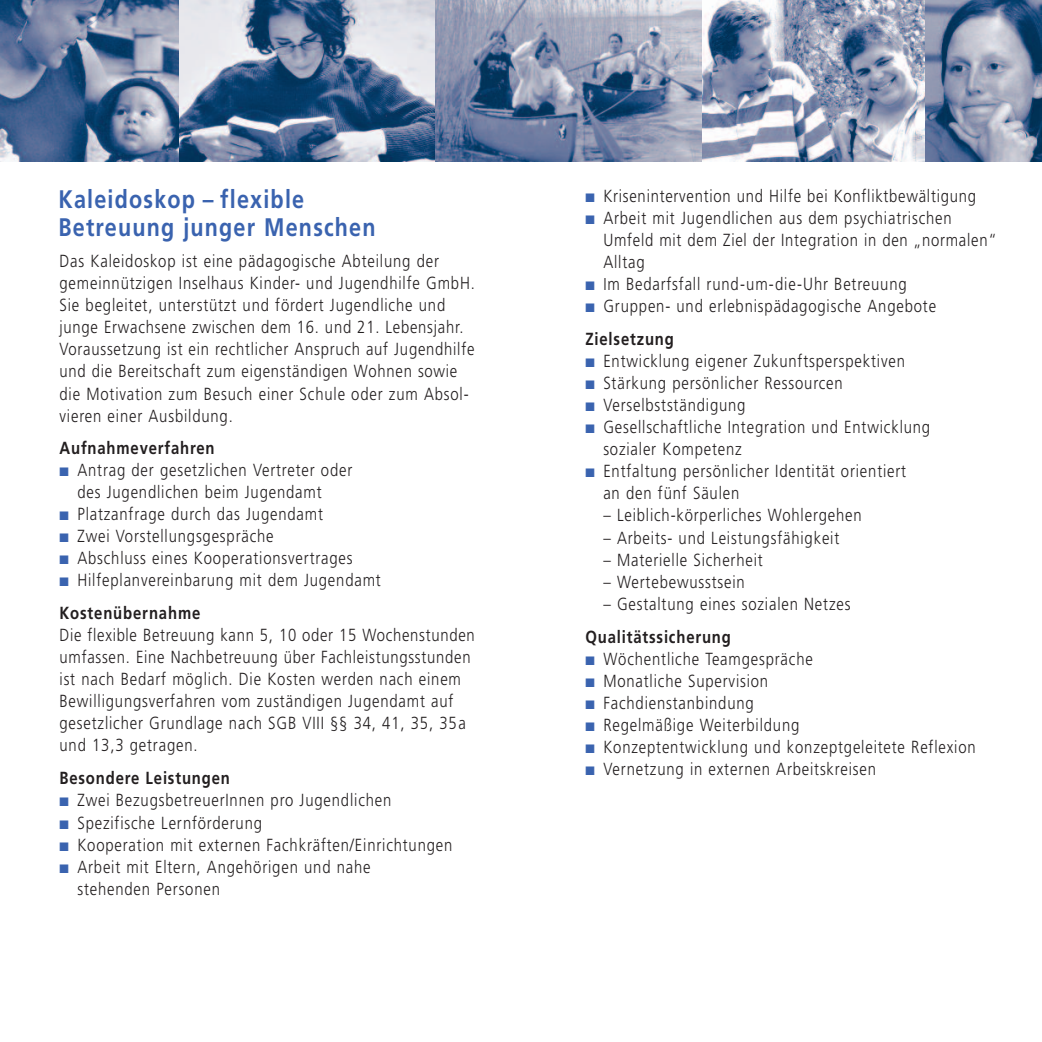
<style>
.page{position:relative;width:1042px;height:1042px;background:#fff}
.page>*{position:absolute;margin:0;border:0;box-sizing:border-box;transform-origin:0 0}
.t1{font:700 25.38px/28.3px "Frutiger";letter-spacing:.055em;color:#3a63af;scale:.85 1}
.t2{font:300 17.5px/22.1px "Frutiger";letter-spacing:.055em;color:#231f20;scale:.85 1}
.t3{font:700 17.5px "Frutiger";letter-spacing:.055em;color:#231f20;scale:.85 1}
.s1{color:#3a63af}
.s2{font-weight:700}
.s3{font-size:17.15px}
</style>
<div class="page">
<img style="left:0;top:0;width:925px;height:161px">
<svg style="left:925px;top:0;width:117px;height:161px;background:#7a8aa6"></svg>
<h1 class="t1" style="left:58px;top:187px;width:375px">Kaleidoskop – flexible<br>Betreuung junger Menschen</h1>
<p class="t2" style="left:60px;top:251px;width:490px">Das Kaleidoskop ist eine pädagogische Abteilung der gemeinnützigen Inselhaus Kinder- und Jugendhilfe GmbH.<br>Sie begleitet, unterstützt und fördert Jugendliche und junge Erwachsene zwischen dem 16. und 21. Lebensjahr.<br>Voraussetzung ist ein rechtlicher Anspruch auf Jugendhilfe und die Bereitschaft zum eigenständigen Wohnen sowie die Motivation zum Besuch einer Schule oder zum Absol&shy;vieren einer Ausbildung.</p>
<p class="t3" style="left:60px;top:440px;width:184px">Aufnahmeverfahren</p>
<p class="t2" style="left:77px;top:460px;width:325px;text-indent:-18px"><span class="s1">■</span> Antrag der gesetzlichen Vertreter oder des Jugendlichen beim Jugendamt</p>
<p class="t2" style="left:60px;top:504px;width:311px"><span class="s1">■</span> Platzanfrage durch das Jugendamt</p>
<p class="t2" style="left:60px;top:526px;width:253px"><span class="s1">■</span> Zwei Vorstellungsgespräche</p>
<p class="t2" style="left:60px;top:548px;width:346px"><span class="s1">■</span> Abschluss eines Kooperationsvertrages</p>
<p class="t2" style="left:60px;top:565px;width:379px;line-height:33.1px"><span class="s1">■</span> Hilfeplanvereinbarung mit dem Jugendamt<br><span class="s2">Kostenübernahme</span></p>
<p class="t2" style="left:60px;top:625px;width:490px">Die flexible Betreuung kann 5, 10 oder 15 Wochenstunden umfassen. Eine Nachbetreuung über Fachleistungsstunden ist nach Bedarf möglich. Die Kosten werden nach einem Bewilligungsverfahren vom zuständigen Jugendamt auf gesetzlicher Grundlage nach SGB VIII §§ 34, 41, 35, 35a und 13,3 getragen.</p>
<p class="t3" style="left:60px;top:771px;width:202px">Besondere Leistungen</p>
<p class="t2" style="left:60px;top:791px;width:392px"><span class="s1">■</span> Zwei BezugsbetreuerInnen pro Jugendlichen</p>
<p class="t2" style="left:60px;top:813px;width:240px"><span class="s1">■</span> Spezifische Lernförderung</p>
<p class="t2" style="left:60px;top:835px;width:464px"><span class="s1">■</span> Kooperation mit externen Fachkräften/Einrichtungen</p>
<p class="t2" style="left:77px;top:857px;width:346px;text-indent:-18px"><span class="s1">■</span> Arbeit mit Eltern, Angehörigen und nahe stehenden Personen</p>
<p class="t2" style="left:585px;top:186px;width:461px"><span class="s1">■</span> Krisenintervention und Hilfe bei Konfliktbewältigung</p>
<p class="t2" style="left:603px;top:208px;width:464px;text-indent:-18px"><span class="s1">■</span> Arbeit mit Jugendlichen aus dem psychiatrischen<br>Umfeld mit dem Ziel der Integration in den „normalen“<br>Alltag</p>
<p class="t2" style="left:585px;top:274px;width:379px"><span class="s1">■</span> <span class="s3">I</span>m Bedarfsfall rund-um-die-Uhr Betreuung</p>
<p class="t2" style="left:585px;top:291px;width:414px;line-height:33.1px"><span class="s1">■</span> Gruppen- und erlebnispädagogische Angebote<br><span class="s2">Zielsetzung</span></p>
<p class="t2" style="left:585px;top:351px;width:377px"><span class="s1">■</span> Entwicklung eigener Zukunftsperspektiven</p>
<p class="t2" style="left:585px;top:373px;width:304px"><span class="s1">■</span> Stärkung persönlicher Ressourcen</p>
<p class="t2" style="left:585px;top:395px;width:190px"><span class="s1">■</span> Verselbstständigung</p>
<p class="t2" style="left:603px;top:417px;width:386px;text-indent:-18px"><span class="s1">■</span> Gesellschaftliche Integration und Entwicklung sozialer Kompetenz</p>
<p class="t2" style="left:603px;top:462px;width:358px;text-indent:-18px"><span class="s1">■</span> Entfaltung persönlicher Identität orientiert an den fünf Säulen</p>
<p class="t2" style="left:603px;top:506px;width:305px">– Leiblich-körperliches Wohlergehen</p>
<p class="t2" style="left:603px;top:528px;width:279px">– Arbeits- und Leistungsfähigkeit</p>
<p class="t2" style="left:603px;top:550px;width:189px">– Materielle Sicherheit</p>
<p class="t2" style="left:603px;top:572px;width:168px">– Wertebewusstsein</p>
<p class="t2" style="left:603px;top:594px;width:292px">– Gestaltung eines sozialen Netzes</p>
<p class="t3" style="left:585px;top:630px;width:173px">Qualitätssicherung</p>
<p class="t2" style="left:585px;top:649px;width:269px"><span class="s1">■</span> Wöchentliche Teamgespräche</p>
<p class="t2" style="left:585px;top:671px;width:216px"><span class="s1">■</span> Monatliche Supervision</p>
<p class="t2" style="left:585px;top:693px;width:199px"><span class="s1">■</span> Fachdienstanbindung</p>
<p class="t2" style="left:585px;top:715px;width:253px"><span class="s1">■</span> Regelmäßige Weiterbildung</p>
<p class="t2" style="left:585px;top:737px;width:460px"><span class="s1">■</span> Konzeptentwicklung und konzeptgeleitete Reflexion</p>
<p class="t2" style="left:585px;top:759px;width:343px"><span class="s1">■</span> Vernetzung in externen Arbeitskreisen</p>
</div>
